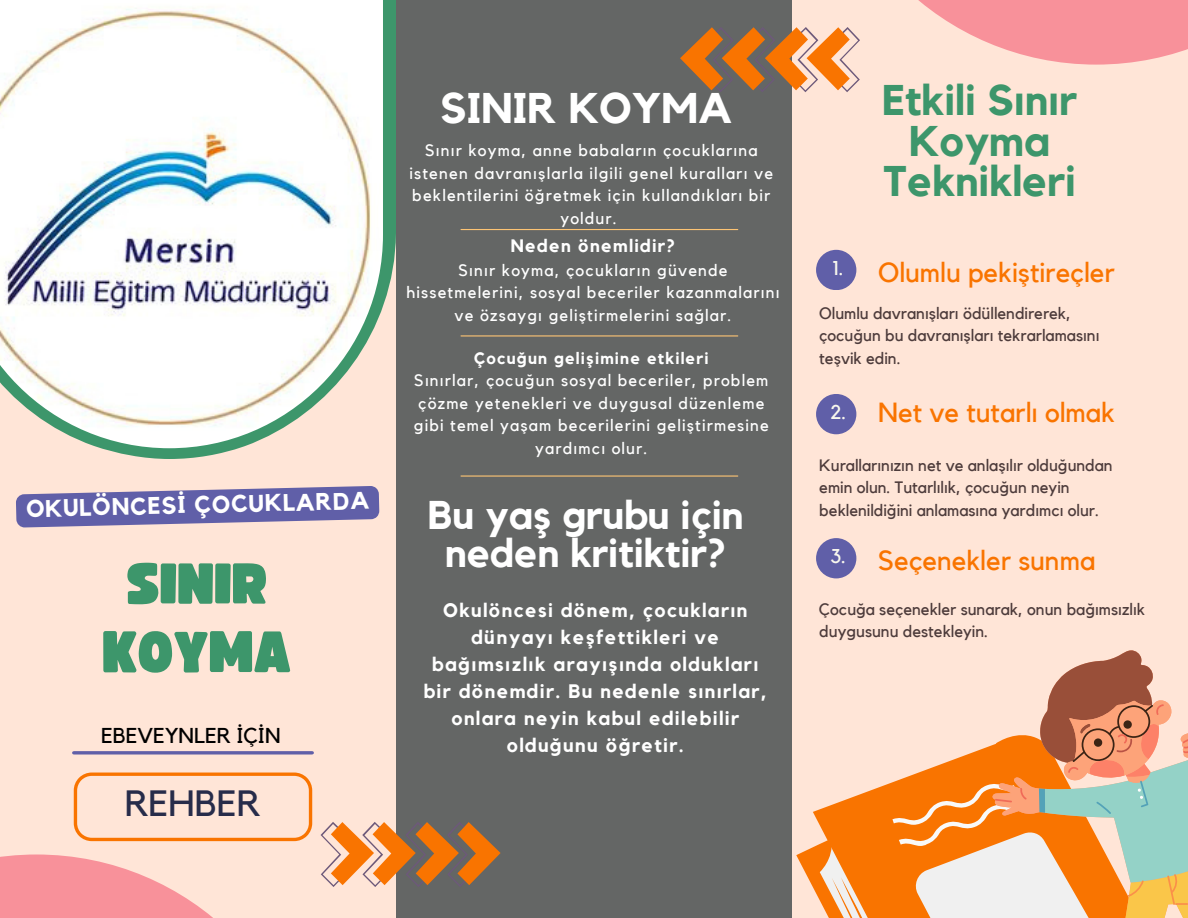
<style>
.page{position:relative;width:1188px;height:918px;background:#ffe5d7}
.page>*{position:absolute;margin:0;border:0;box-sizing:border-box;transform-origin:0 0}
.t1{font:57px "Funtastic";color:#3d966b}
.t2{font:700 42.75px/40.5px "Kollektif";color:#3d966b;text-align:center}
.t3{font:700 42.75px "Kollektif";color:#fff}
.t4{font:700 39.9px/38.2px "Kollektif";color:#fff;text-align:center}
.t5{font:36.45px "Kollektif";color:#272c4a}
.t6{font:27.6px "Kollektif";color:#f97400}
.t7{font:700 24px "Kollektif";color:#fff}
.t8{font:21.45px "Kollektif";color:#000}
.t9{font:19.95px "Kollektif";color:#f8f7ed}
.t10{font:700 19.5px/27px "Kollektif";letter-spacing:.07em;color:#fff;text-align:center}
.t11{font:700 18px "Kollektif";letter-spacing:.07em;color:#fff}
.t12{font:16.5px/22.5px "Kollektif";letter-spacing:.07em;color:#fff;text-align:center}
.t13{font:16.5px/22.5px "Kollektif";color:#4d3b3b}
.t14{font:700 16.5px "Kollektif";letter-spacing:.07em;color:#fff}
</style>
<div class="page">
<svg style="left:74px;top:773px;width:238px;height:68px"></svg>
<svg style="left:74px;top:751px;width:238px;height:4px"></svg>
<div style="left:396px;top:0;width:396px;height:918px;background:#646665"></div>
<svg style="left:100px;top:0;width:296px;height:459px;fill:#40976d"></svg>
<img style="left:0;top:0;width:383px;height:448px">
<hr style="left:461px;top:475px;width:277px;height:2px;background:#fdc474">
<div style="left:816px;top:250px;width:40px;height:40px;background:#605fa8;border-radius:50%"></div>
<div style="left:816px;top:394px;width:40px;height:40px;background:#605fa8;border-radius:50%"></div>
<div style="left:816px;top:538px;width:40px;height:40px;background:#605fa8;border-radius:50%"></div>
<svg style="left:796px;top:847px;width:17px;height:40px"></svg>
<svg style="left:321px;top:822px;width:180px;height:65px"></svg>
<svg style="left:680px;top:27px;width:180px;height:65px"></svg>
<svg style="left:818px;top:0;width:370px;height:65px;fill:#f8919a"></svg>
<svg style="left:0;top:855px;width:213px;height:63px;fill:#f8919a"></svg>
<hr style="left:461px;top:335px;width:277px;height:2px;background:#fdc474">
<hr style="left:461px;top:229px;width:277px;height:1px;background:#fdc474">
<svg style="left:820px;top:650px;width:368px;height:268px"></svg>
<svg style="left:16px;top:486px;width:363px;height:42px"></svg>
<p class="t7" style="left:26px;top:497px;width:345px;rotate:-1deg">OKULÖNCESİ ÇOCUKLARDA</p>
<p class="t1" style="left:127px;top:558px;width:142px">SINIR</p>
<p class="t1" style="left:103px;top:626px;width:191px">KOYMA</p>
<p class="t8" style="left:101px;top:726px;width:181px">EBEVEYNLER İÇİN</p>
<p class="t5" style="left:125px;top:787px;width:138px">REHBER</p>
<p class="t3" style="left:440px;top:88px;width:294px">SINIR KOYMA</p>
<p class="t2" style="left:882px;top:82px;width:196px">Etkili Sınır<br>Koyma<br>Teknikleri</p>
<p class="t12" style="left:410px;top:140px;width:365px">Sınır koyma, anne babaların çocuklarına istenen davranışlarla ilgili genel kuralları ve beklentilerini öğretmek için kullandıkları bir yoldur.</p>
<p class="t11" style="left:511px;top:238px;width:166px">Neden önemlidir?</p>
<p class="t12" style="left:407px;top:259px;width:375px">Sınır koyma, çocukların güvende hissetmelerini, sosyal beceriler kazanmalarını ve özsaygı geliştirmelerini sağlar.</p>
<p class="t14" style="left:474px;top:351px;width:236px">Çocuğun gelişimine etkileri</p>
<p class="t12" style="left:414px;top:370px;width:356px">Sınırlar, çocuğun sosyal beceriler, problem çözme yetenekleri ve duygusal düzenleme gibi temel yaşam becerilerini geliştirmesine yardımcı olur.</p>
<p class="t4" style="left:428px;top:497px;width:317px">Bu yaş grubu için neden kritiktir?</p>
<p class="t10" style="left:424px;top:597px;width:345px">Okulöncesi dönem, çocukların dünyayı keşfettikleri ve bağımsızlık arayışında oldukları bir dönemdir. Bu nedenle sınırlar, onlara neyin kabul edilebilir olduğunu öğretir.</p>
<p class="t9" style="left:833px;top:259px;width:12px">1.</p>
<p class="t6" style="left:878px;top:259px;width:238px">Olumlu pekiştireçler</p>
<p class="t13" style="left:819px;top:302px;width:282px">Olumlu davranışları ödüllendirerek, çocuğun bu davranışları tekrarlamasını teşvik edin.</p>
<p class="t9" style="left:830px;top:403px;width:17px">2.</p>
<p class="t6" style="left:878px;top:400px;width:238px">Net ve tutarlı olmak</p>
<p class="t13" style="left:819px;top:454px;width:295px">Kurallarınızın net ve anlaşılır olduğundan emin olun. Tutarlılık, çocuğun neyin beklenildiğini anlamasına yardımcı olur.</p>
<p class="t9" style="left:831px;top:547px;width:17px">3.</p>
<p class="t6" style="left:878px;top:548px;width:219px">Seçenekler sunma</p>
<p class="t13" style="left:819px;top:598px;width:327px">Çocuğa seçenekler sunarak, onun bağımsızlık duygusunu destekleyin.</p>
</div>
